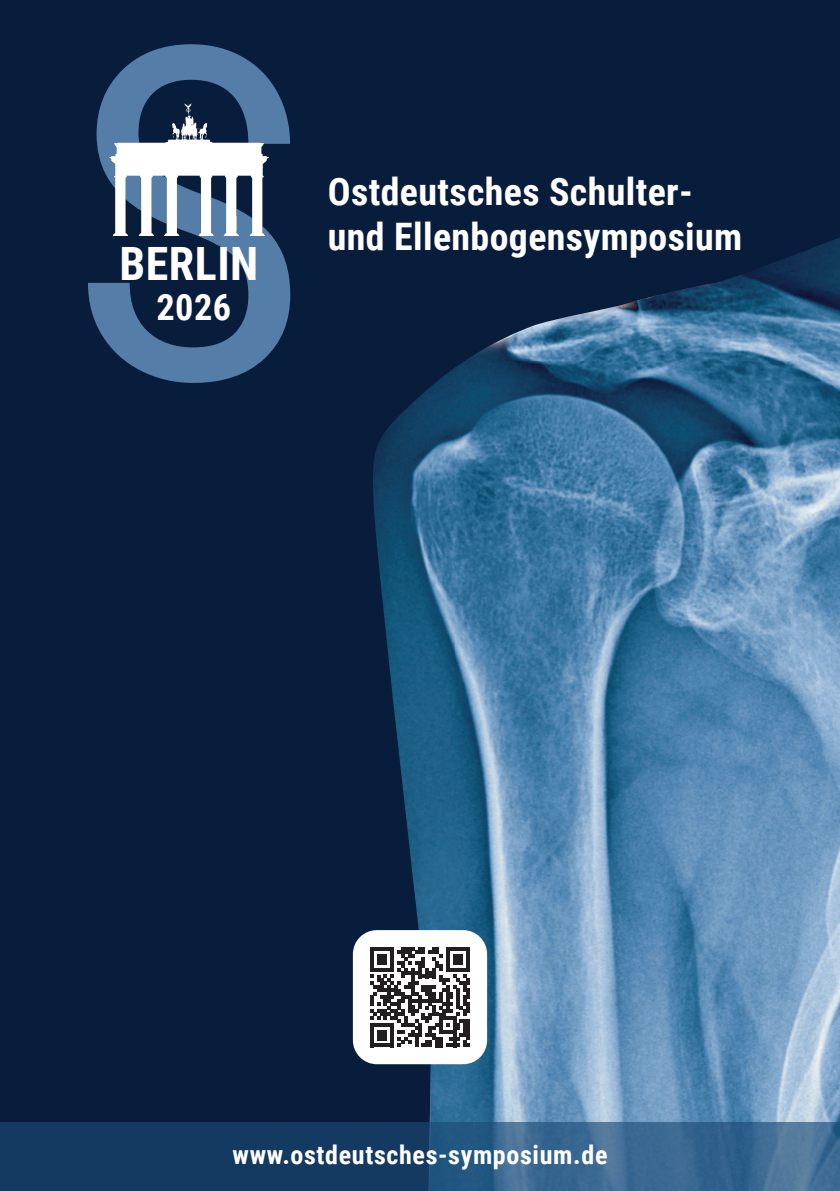
<style>
.page{position:relative;width:840px;height:1191px;background:#fff}
.page>*{position:absolute;margin:0;border:0;box-sizing:border-box;transform-origin:0 0}
.Subline_Datum_v2{font:700 46px "Roboto Condensed";letter-spacing:.01em;color:#fff}
.Headline_v2{font:700 37.8px/45.4px "Roboto Condensed";letter-spacing:.01em;color:#fff}
.Subline_Datum_v2-2{font:700 36.2px "Roboto Condensed";color:#fff}
.webadresse_v2{font:700 26px "Roboto Condensed";letter-spacing:.025em;color:#fff}
</style>
<div class="page">
<div style="left:0;top:0;width:839px;height:1191px;background:#081c3c"></div>
<img style="left:465px;top:238px;width:374px;height:123px">
<img style="left:370px;top:368px;width:85px;height:754px">
<img style="left:455px;top:361px;width:384px;height:761px">
<svg style="left:0;top:1122px;width:839px;height:69px;background:#265078"></svg>
<div style="left:352px;top:930px;width:135px;height:134px;background:#fff;border-radius:24px"></div>
<svg style="left:370px;top:947px;width:100px;height:100px"></svg>
<svg style="left:88px;top:44px;width:202px;height:339px"></svg>
<img style="left:109px;top:104px;width:160px;height:132px">
<p class="Subline_Datum_v2" style="left:120px;top:231px;width:140px">BERLIN</p>
<p class="Subline_Datum_v2-2" style="left:156px;top:282px;width:76px">2026</p>
<p class="Headline_v2" style="left:327px;top:167px;width:416px">Ostdeutsches Schulter&shy;und Ellenbogensymposium</p>
<p class="webadresse_v2" style="left:232px;top:1136px;width:376px">www.ostdeutsches-symposium.de</p>
</div>
